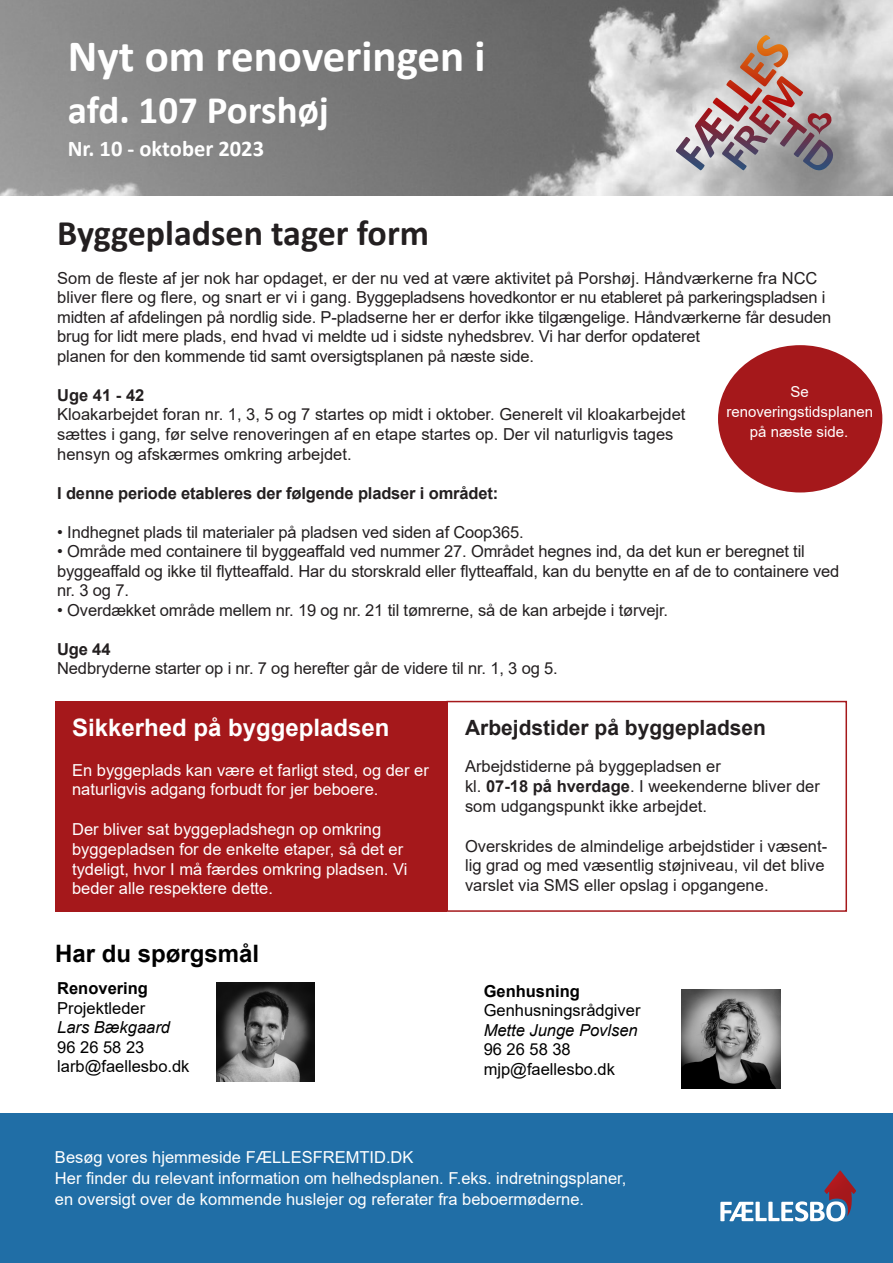
<style>
.page{position:relative;width:893px;height:1263px;background:#fff}
.page>*{position:absolute;margin:0;border:0;box-sizing:border-box;transform-origin:0 0}
.t1{font:700 45px "Calibri";color:#fff}
.t2{font:700 39px "Calibri";color:#fff}
.t3{font:700 36px "Calibri";color:#231f20}
.t4{font:700 24px "Arial";color:#fff}
.t5{font:700 24px "Arial";color:#000}
.t6{font:700 22.5px "Calibri";color:#fff}
.t7{font:700 21px "Arial";color:#231f20}
.t8{font:16.5px/19.5px "Arial";letter-spacing:-.01em;color:#231f20}
.t9{font:16.5px/19.8px "Arial";color:#fff}
.t10{font:16.5px/19.5px "Arial";color:#000}
.t11{font:700 16.5px "Arial";letter-spacing:-.01em;color:#231f20}
.t12{font:italic 16.5px "Arial";color:#000}
.t13{font:700 16.5px "Arial";color:#000}
.t14{font:15px/19.8px "Arial";color:#fff;text-align:center}
.s1{font-weight:700}
</style>
<div class="page">
<img style="left:0;top:0;width:893px;height:196px">
<svg style="left:676px;top:35px;width:157px;height:135px;background:#b5a1a2"></svg>
<div style="left:0;top:1113px;width:893px;height:150px;background:#206ea6"></div>
<svg style="left:720px;top:1170px;width:136px;height:51px"></svg>
<img style="left:216px;top:982px;width:99px;height:99px">
<img style="left:682px;top:990px;width:98px;height:98px">
<div style="left:718px;top:345px;width:164px;height:147px;background:#a5181b;border-radius:50%"></div>
<div style="left:55px;top:701px;width:391px;height:211px;background:#a5181b"></div>
<div style="left:446px;top:701px;width:401px;height:211px;border:2px solid #a5181b"></div>
<h1 class="t1" style="left:68px;top:24px;width:419px">Nyt om renoveringen i</h1>
<h2 class="t2" style="left:68px;top:83px;width:263px">afd. 107 Porshøj</h2>
<h3 class="t6" style="left:68px;top:133px;width:198px">Nr. 10 - oktober 2023</h3>
<h3 class="t3" style="left:57px;top:208px;width:373px">Byggepladsen tager form</h3>
<p class="t8" style="left:57px;top:268px;width:775px">Som de fleste af jer nok har opdaget, er der nu ved at være aktivitet på Porshøj. Håndværkerne fra NCC bliver flere og flere, og snart er vi i gang. Byggepladsens hovedkontor er nu etableret på parkeringspladsen i midten af afdelingen på nordlig side. P-pladserne her er derfor ikke tilgængelige. Håndværkerne får desuden brug for lidt mere plads, end hvad vi meldte ud i sidste nyhedsbrev. Vi har derfor opdateret<br>planen for den kommende tid samt oversigtsplanen på næste side.</p>
<p class="t11" style="left:57px;top:384px;width:89px">Uge 41 - 42</p>
<p class="t8" style="left:57px;top:405px;width:630px">Kloakarbejdet foran nr. 1, 3, 5 og 7 startes op midt i oktober. Generelt vil kloakarbejdet sættes i gang, før selve renoveringen af en etape startes op. Der vil naturligvis tages hensyn og afskærmes omkring arbejdet.</p>
<p class="t11" style="left:57px;top:481px;width:442px">I denne periode etableres der følgende pladser i området:</p>
<p class="t8" style="left:57px;top:522px;width:468px">• Indhegnet plads til materialer på pladsen ved siden af Coop365.</p>
<p class="t8" style="left:57px;top:541px;width:784px">• Område med containere til byggeaffald ved nummer 27. Området hegnes ind, da det kun er beregnet til byggeaffald og ikke til flytteaffald. Har du storskrald eller flytteaffald, kan du benytte en af de to containere ved nr. 3 og 7.</p>
<p class="t8" style="left:57px;top:600px;width:612px">• Overdækket område mellem nr. 19 og nr. 21 til tømrerne, så de kan arbejde i tørvejr.</p>
<p class="t11" style="left:57px;top:637px;width:55px">Uge 44</p>
<p class="t8" style="left:57px;top:658px;width:502px">Nedbryderne starter op i nr. 7 og herefter går de videre til nr. 1, 3 og 5.</p>
<p class="t14" style="left:726px;top:382px;width:148px">Se renoveringstidsplanen på næste side.</p>
<h3 class="t4" style="left:72px;top:711px;width:319px">Sikkerhed på byggepladsen</h3>
<p class="t9" style="left:72px;top:760px;width:358px">En byggeplads kan være et farligt sted, og der er naturligvis adgang forbudt for jer beboere.</p>
<p class="t9" style="left:72px;top:819px;width:337px">Der bliver sat byggepladshegn op omkring byggepladsen for de enkelte etaper, så det er tydeligt, hvor I må færdes omkring pladsen. Vi beder alle respektere dette.</p>
<h3 class="t5" style="left:55px;top:936px;width:206px">Har du spørgsmål</h3>
<p class="t13" style="left:57px;top:977px;width:92px">Renovering</p>
<p class="t10" style="left:57px;top:998px;width:90px">Projektleder</p>
<p class="t12" style="left:57px;top:1017px;width:114px">Lars Bækgaard</p>
<p class="t10" style="left:57px;top:1037px;width:134px">96 26 58 23 larb@faellesbo.dk</p>
<p class="t7" style="left:465px;top:712px;width:303px">Arbejdstider på byggepladsen</p>
<p class="t8" style="left:465px;top:757px;width:356px">Arbejdstiderne på byggepladsen er<br>kl. <span class="s1">07-18 på hverdage</span>. I weekenderne bliver der som udgangspunkt ikke arbejdet.</p>
<p class="t8" style="left:465px;top:836px;width:364px">Overskrides de almindelige arbejdstider i væsent&shy;lig grad og med væsentlig støjniveau, vil det blive varslet via SMS eller opslag i opgangene.</p>
<p class="t13" style="left:484px;top:979px;width:98px">Genhusning</p>
<p class="t10" style="left:484px;top:1000px;width:158px">Genhusningsrådgiver</p>
<p class="t12" style="left:484px;top:1019px;width:156px">Mette Junge Povlsen</p>
<p class="t10" style="left:484px;top:1039px;width:133px">96 26 58 38 mjp@faellesbo.dk</p>
<p class="t9" style="left:55px;top:1146px;width:573px;line-height:21px">Besøg vores hjemmeside FÆLLESFREMTID.DK<br>Her finder du relevant information om helhedsplanen. F.eks. indretningsplaner, en oversigt over de kommende huslejer og referater fra beboermøderne.</p>
</div>
